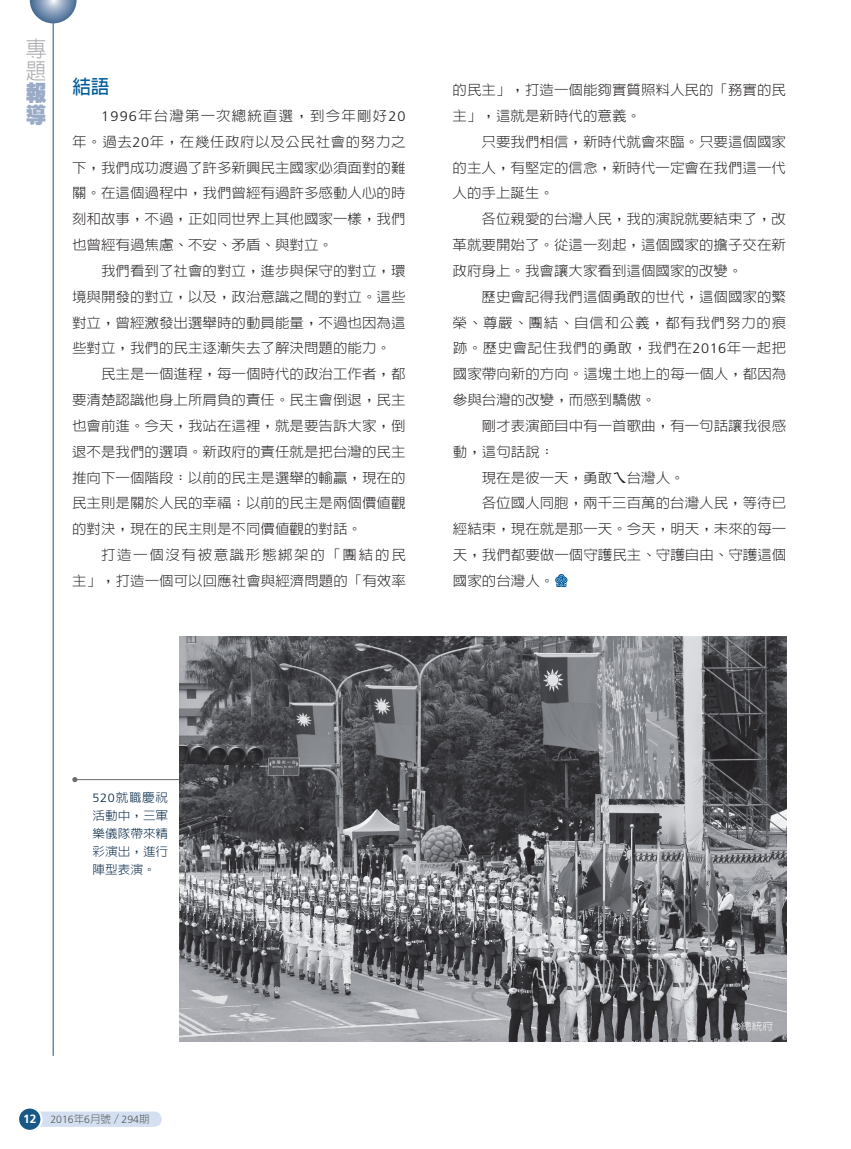
<style>
.page{position:relative;width:851px;height:1149px;background:#fff}
.page>*{position:absolute;margin:0;border:0;box-sizing:border-box;transform-origin:0 0}
.t1{font:300 21.75px/21.8px "AR Hei B5";color:#a8a9ad;scale:.95 1}
.t2{font:900 21.75px/21.8px "AR Hei B5";color:#99abc6;scale:.95 1}
.t3{font:700 19.5px "AR Hei B5";color:#005d9c;scale:.95 1}
.t4{font:300 13.8px/25.8px "AR Hei B5";color:#231f20;text-align:justify;scale:1.05 1}
.t5{font:300 12px/18px "AR Hei B5";color:#022546;text-align:justify;scale:1.05 1}
.t6{font:300 10.5px "Frutiger";color:#57585a}
.t7{font:300 10.2px "AR Hei B5";color:#fff;scale:1.05 1}
.s1{font-family:"Frutiger"}
.s2{font-weight:700;font-size:12px;color:#fff}
.s3{font-family:"AR Hei B5"}
</style>
<div class="page">
<div style="left:30px;top:1111px;width:132px;height:15px;background:#d4e0f1;border-radius:8px"></div>
<div style="left:18px;top:1107px;width:23px;height:23px;background:#175887;border-radius:50%"></div>
<div style="left:17px;top:1106px;width:26px;height:25px;border:2px solid #fff;border-radius:50%"></div>
<hr style="left:53px;top:0;width:1px;height:1055px;background:#175887">
<svg style="left:30px;top:0;width:47px;height:23px"></svg>
<svg style="left:72px;top:777px;width:5px;height:5px"></svg>
<hr style="left:75px;top:779px;width:326px;height:1px;background:#6c6d70">
<img style="left:180px;top:636px;width:606px;height:404px">
<svg style="left:555px;top:574px;width:12px;height:13px"></svg>
<h1 class="t1" style="left:26px;top:38px;width:23px">專題</h1>
<h1 class="t2" style="left:26px;top:82px;width:23px">報導</h1>
<h2 class="t3" style="left:72px;top:77px;width:41px">結語</h2>
<p class="t4" style="left:72px;top:103px;width:319px;text-indent:29px"><span class="s1">1996</span>年台灣第一次總統直選，到今年剛好<span class="s1">20</span>年。過去<span class="s1">20</span>年，在幾任政府以及公民社會的努力之下，我們成功渡過了許多新興民主國家必須面對的難關。在這個過程中，我們曾經有過許多感動人心的時刻和故事，不過，正如同世界上其他國家一樣，我們也曾經有過焦慮、不安、矛盾、與對立。</p>
<p class="t4" style="left:72px;top:258px;width:319px;text-indent:29px">我們看到了社會的對立，進步與保守的對立，環境與開發的對立，以及，政治意識之間的對立。這些對立，曾經激發出選舉時的動員能量，不過也因為這些對立，我們的民主逐漸失去了解決問題的能力。</p>
<p class="t4" style="left:72px;top:361px;width:319px;text-indent:29px">民主是一個進程，每一個時代的政治工作者，都要清楚認識他身上所肩負的責任。民主會倒退，民主也會前進。今天，我站在這裡，就是要告訴大家，倒退不是我們的選項。新政府的責任就是把台灣的民主推向下一個階段：以前的民主是選舉的輸贏，現在的民主則是關於人民的幸福；以前的民主是兩個價值觀的對決，現在的民主則是不同價值觀的對話。</p>
<p class="t4" style="left:72px;top:542px;width:319px;text-align:right">打造一個沒有被意識形態綁架的「團結的民<br>主」，打造一個可以回應社會與經濟問題的「有效率</p>
<p class="t4" style="left:452px;top:77px;width:319px">的民主」，打造一個能夠實質照料人民的「務實的民主」，這就是新時代的意義。</p>
<p class="t4" style="left:452px;top:129px;width:319px;text-indent:29px">只要我們相信，新時代就會來臨。只要這個國家的主人，有堅定的信念，新時代一定會在我們這一代人的手上誕生。</p>
<p class="t4" style="left:452px;top:206px;width:319px;text-indent:29px">各位親愛的台灣人民，我的演說就要結束了，改革就要開始了。從這一刻起，這個國家的擔子交在新政府身上。我會讓大家看到這個國家的改變。</p>
<p class="t4" style="left:452px;top:283px;width:319px;text-indent:29px">歷史會記得我們這個勇敢的世代，這個國家的繁榮、尊嚴、團結、自信和公義，都有我們努力的痕跡。歷史會記住我們的勇敢，我們在<span class="s1">2016</span>年一起把國家帶向新的方向。這塊土地上的每一個人，都因為參與台灣的改變，而感到驕傲。</p>
<p class="t4" style="left:481px;top:412px;width:291px">剛才表演節目中有一首歌曲，有一句話讓我很感</p>
<p class="t4" style="left:453px;top:438px;width:98px">動，這句話說：</p>
<p class="t4" style="left:481px;top:464px;width:195px">現在是彼一天，勇敢ㄟ台灣人。</p>
<p class="t4" style="left:481px;top:490px;width:291px">各位國人同胞，兩千三百萬的台灣人民，等待已</p>
<p class="t4" style="left:453px;top:516px;width:319px">經結束，現在就是那一天。今天，明天，未來的每一</p>
<p class="t4" style="left:453px;top:541px;width:319px">天，我們都要做一個守護民主、守護自由、守護這個</p>
<p class="t4" style="left:453px;top:567px;width:98px">國家的台灣人。</p>
<p class="t5" style="left:92px;top:788px;width:74px"><span class="s1">520</span>就職慶祝活動中，三軍樂儀隊帶來精彩演出，進行陣型表演。</p>
<p class="t6" style="left:23px;top:1113px;width:128px"><span class="s2">12</span> 2016<span class="s3">年</span>6<span class="s3">月號／</span>294<span class="s3">期</span></p>
<p class="t7" style="left:732px;top:1020px;width:40px"><span class="s1">©</span>總統府</p>
</div>
